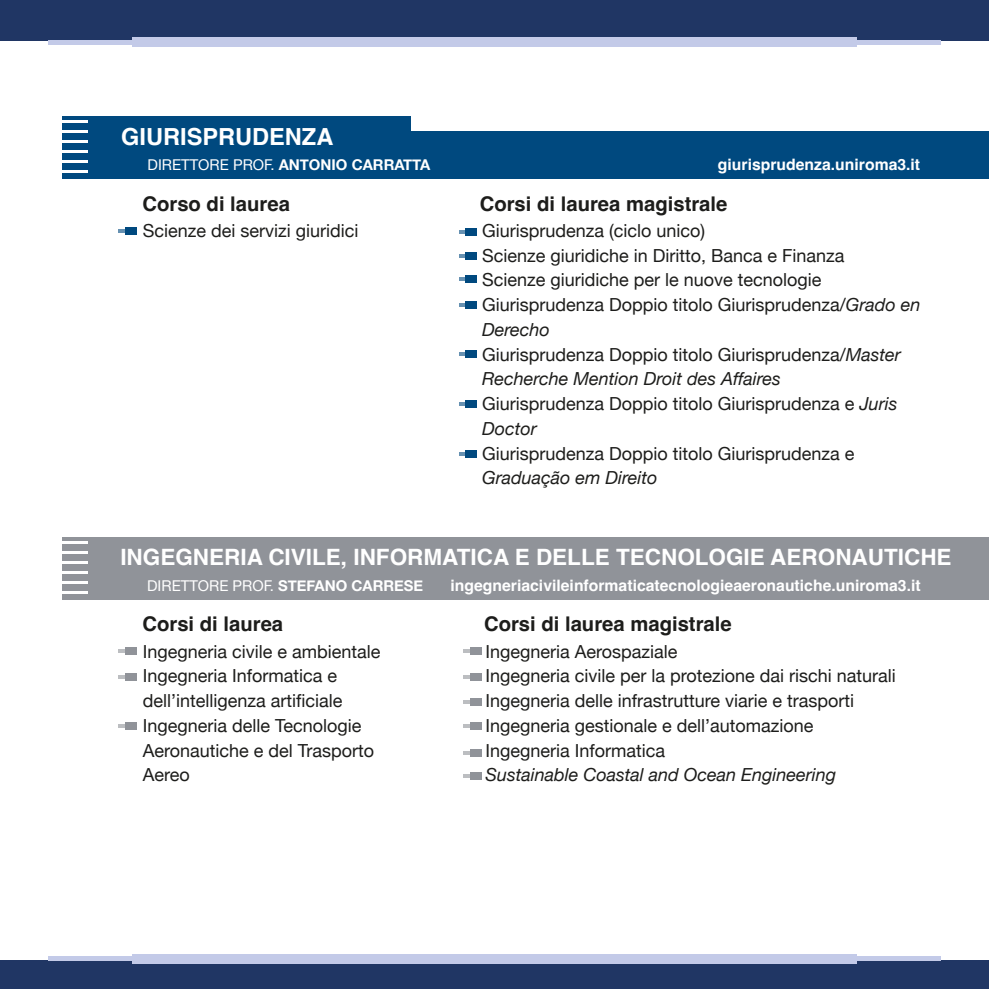
<style>
.page{position:relative;width:989px;height:989px;background:#fff}
.page>*{position:absolute;margin:0;border:0;box-sizing:border-box;transform-origin:0 0}
.t1{font:700 23.62px "Helvetica";color:#fff}
.t2{font:700 22.5px "Helvetica";color:#fff}
.t3{font:700 20.25px "Helvetica";color:#1d1d1b}
.t4{font:18px/24.8px "Helvetica Neue";color:#1d1d1b}
.t5{font:italic 18px "Helvetica Neue";color:#1d1d1b}
.t6{font:700 15.75px "Helvetica";color:#fff}
.t7{font:700 14.85px "Helvetica Neue";color:#fff}
.t8{font:14.85px "Helvetica Neue";color:#fff}
.s1{font-weight:400}
.s2{font-style:italic}
.s3{font-weight:700}
</style>
<div class="page">
<div style="left:62px;top:116px;width:927px;height:62px;background:#00497f"></div>
<hr style="left:17px;top:120px;width:71px;height:3px;background:#fff">
<hr style="left:17px;top:130px;width:71px;height:3px;background:#fff">
<hr style="left:17px;top:140px;width:71px;height:3px;background:#fff">
<hr style="left:17px;top:150px;width:71px;height:3px;background:#fff">
<hr style="left:17px;top:160px;width:71px;height:3px;background:#fff">
<hr style="left:17px;top:170px;width:71px;height:2px;background:#fff">
<div style="left:62px;top:537px;width:927px;height:62px;background:#909399"></div>
<hr style="left:17px;top:541px;width:71px;height:3px;background:#fff">
<hr style="left:17px;top:551px;width:71px;height:3px;background:#fff">
<hr style="left:17px;top:561px;width:71px;height:3px;background:#fff">
<hr style="left:17px;top:571px;width:71px;height:2px;background:#fff">
<hr style="left:17px;top:581px;width:71px;height:2px;background:#fff">
<hr style="left:17px;top:590px;width:71px;height:3px;background:#fff">
<svg style="left:459px;top:230px;width:7px;height:4px"></svg>
<div style="left:466px;top:228px;width:11px;height:8px;background:#00497f"></div>
<hr style="left:459px;top:254px;width:17px;height:3px;background:#00497f">
<div style="left:466px;top:252px;width:11px;height:7px;background:#00497f"></div>
<svg style="left:459px;top:277px;width:7px;height:4px"></svg>
<div style="left:466px;top:275px;width:11px;height:8px;background:#00497f"></div>
<svg style="left:459px;top:303px;width:7px;height:4px"></svg>
<div style="left:466px;top:301px;width:11px;height:8px;background:#00497f"></div>
<svg style="left:459px;top:352px;width:7px;height:4px"></svg>
<div style="left:466px;top:350px;width:11px;height:8px;background:#00497f"></div>
<svg style="left:459px;top:402px;width:7px;height:4px"></svg>
<div style="left:466px;top:400px;width:11px;height:8px;background:#00497f"></div>
<svg style="left:459px;top:452px;width:7px;height:4px"></svg>
<div style="left:466px;top:450px;width:11px;height:8px;background:#00497f"></div>
<hr style="left:119px;top:229px;width:17px;height:3px;background:#00497f">
<div style="left:125px;top:227px;width:12px;height:7px;background:#00497f"></div>
<hr style="left:119px;top:649px;width:17px;height:4px;background:#bcbec1">
<div style="left:125px;top:647px;width:12px;height:8px;background:#909399"></div>
<hr style="left:463px;top:649px;width:18px;height:4px;background:#bcbec1">
<div style="left:470px;top:647px;width:11px;height:8px;background:#909399"></div>
<hr style="left:463px;top:675px;width:18px;height:4px;background:#bcbec1">
<div style="left:470px;top:673px;width:11px;height:7px;background:#909399"></div>
<svg style="left:463px;top:700px;width:7px;height:3px"></svg>
<div style="left:470px;top:697px;width:11px;height:8px;background:#909399"></div>
<hr style="left:463px;top:724px;width:18px;height:4px;background:#bcbec1">
<div style="left:470px;top:722px;width:11px;height:8px;background:#909399"></div>
<hr style="left:463px;top:751px;width:18px;height:4px;background:#bcbec1">
<div style="left:470px;top:749px;width:11px;height:8px;background:#909399"></div>
<hr style="left:463px;top:774px;width:18px;height:4px;background:#bcbec1">
<div style="left:470px;top:772px;width:11px;height:8px;background:#909399"></div>
<hr style="left:119px;top:675px;width:17px;height:4px;background:#bcbec1">
<div style="left:125px;top:673px;width:12px;height:8px;background:#909399"></div>
<hr style="left:119px;top:724px;width:17px;height:4px;background:#bcbec1">
<div style="left:125px;top:722px;width:12px;height:8px;background:#909399"></div>
<div style="left:0;top:960px;width:989px;height:29px;background:#203664"></div>
<hr style="left:48px;top:956px;width:892px;height:4px;background:#c3cae8">
<div style="left:132px;top:953px;width:724px;height:10px;background:#c3cae8"></div>
<div style="left:412px;top:101px;width:577px;height:30px;background:#fff"></div>
<div style="left:0;top:0;width:989px;height:40px;background:#203664"></div>
<hr style="left:48px;top:40px;width:892px;height:4px;background:#c3cae8">
<div style="left:132px;top:37px;width:724px;height:10px;background:#c3cae8"></div>
<h1 class="t1" style="left:121px;top:123px;width:213px">GIURISPRUDENZA</h1>
<p class="t7" style="left:148px;top:153px;width:284px"><span class="s1">DIRETTORE PROF.</span> ANTONIO CARRATTA</p>
<p class="t3" style="left:142px;top:191px;width:149px">Corso di laurea</p>
<p class="t4" style="left:143px;top:219px;width:217px">Scienze dei servizi giuridici</p>
<p class="t6" style="left:718px;top:155px;width:204px">giurisprudenza.uniroma3.it</p>
<p class="t3" style="left:480px;top:191px;width:249px">Corsi di laurea magistrale</p>
<p class="t4" style="left:482px;top:219px;width:440px">Giurisprudenza (ciclo unico)<br>Scienze giuridiche in Diritto, Banca e Finanza<br>Scienze giuridiche per le nuove tecnologie Giurisprudenza Doppio titolo Giurisprudenza/<span class="s2">Grado en Derecho<br></span>Giurisprudenza Doppio titolo Giurisprudenza/<span class="s2">Master Recherche Mention Droit des Affaires<br></span>Giurisprudenza Doppio titolo Giurisprudenza e <span class="s2">Juris Doctor</span></p>
<p class="t4" style="left:482px;top:442px;width:374px">Giurisprudenza Doppio titolo Giurisprudenza e</p>
<p class="t5" style="left:482px;top:465px;width:177px">Graduação em Direito</p>
<p class="t2" style="left:120px;top:543px;width:832px">INGEGNERIA CIVILE, INFORMATICA E DELLE TECNOLOGIE AERONAUTICHE</p>
<p class="t8" style="left:147px;top:575px;width:277px">DIRETTORE PROF. <span class="s3">STEFANO CARRESE</span></p>
<p class="t3" style="left:484px;top:612px;width:249px">Corsi di laurea magistrale</p>
<p class="t6" style="left:450px;top:576px;width:472px">ingegneriacivileinformaticatecnologieaeronautiche.uniroma3.it</p>
<p class="t3" style="left:142px;top:612px;width:142px">Corsi di laurea</p>
<p class="t4" style="left:143px;top:640px;width:239px">Ingegneria civile e ambientale<br>Ingegneria Informatica e dell’intelligenza artificiale<br>Ingegneria delle Tecnologie<br>Aeronautiche e del Trasporto<br>Aereo</p>
<p class="t4" style="left:485px;top:640px;width:412px">Ingegneria Aerospaziale<br>Ingegneria civile per la protezione dai rischi naturali Ingegneria delle infrastrutture viarie e trasporti Ingegneria gestionale e dell’automazione Ingegneria Informatica</p>
<p class="t5" style="left:485px;top:762px;width:352px">Sustainable Coastal and Ocean Engineering</p>
</div>
